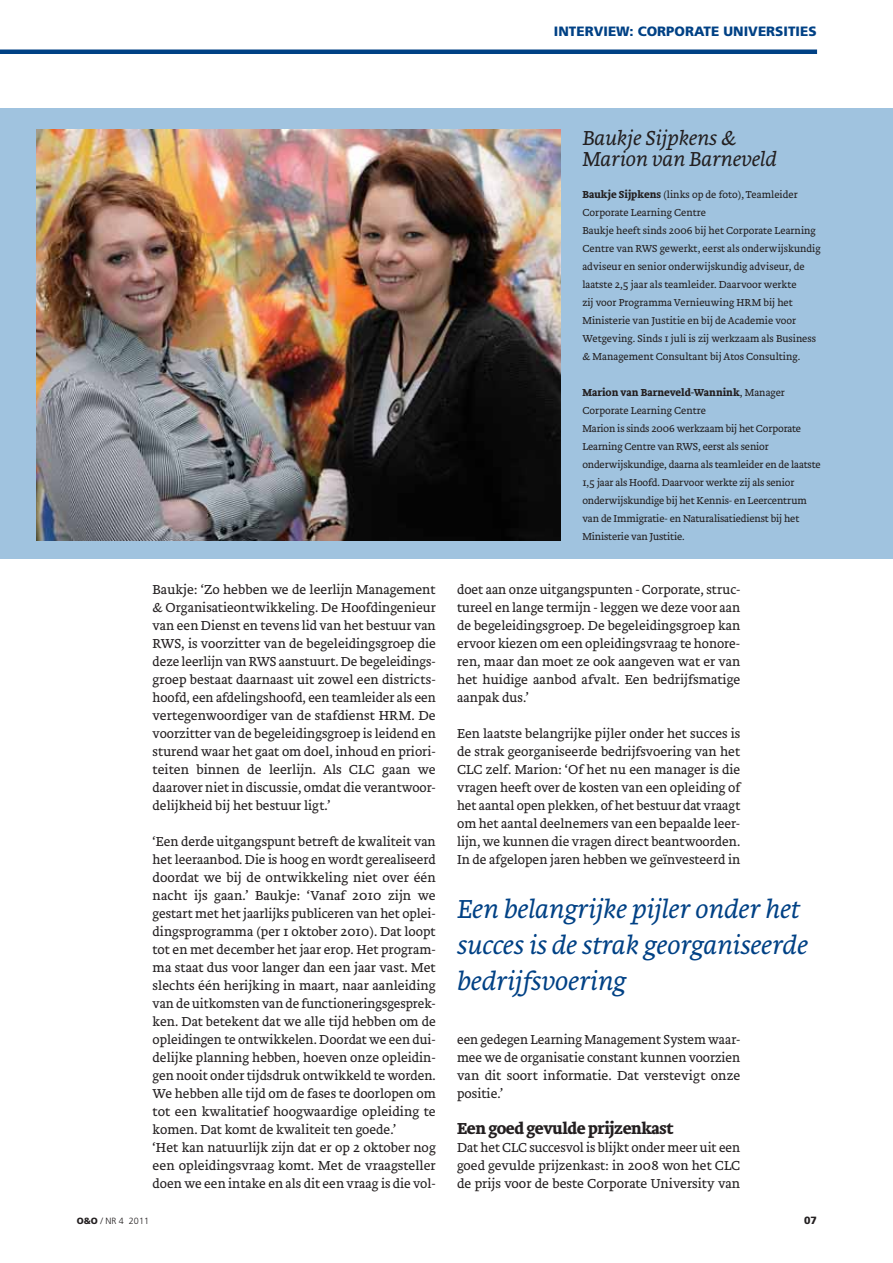
<style>
.page{position:relative;width:893px;height:1263px;background:#fff}
.page>*{position:absolute;margin:0;border:0;box-sizing:border-box;transform-origin:0 0}
.t1{font:italic 300 27px/36px "Brioni Text Std";color:#004185}
.t2{font:italic 300 21px/21px "Brioni Text Std";color:#231f20}
.t3{font:700 16.5px "Brioni Text Std";letter-spacing:-.025em;color:#231f20}
.t4{font:300 13.5px/18px "Brioni Text Std";color:#231f20;text-align:justify}
.t5{font:900 13.5px "Frutiger LT Std";color:#004185}
.t6{font:300 10.5px/18px "Brioni Text Std";color:#231f20}
.t7{font:900 10.5px "Frutiger LT Std";color:#231f20}
.t8{font:300 9px "Frutiger LT Std";color:#231f20}
.s1{font-weight:700}
.s2{font-weight:900}
</style>
<div class="page">
<div style="left:0;top:49px;width:817px;height:5px;background:#004185"></div>
<div style="left:0;top:108px;width:893px;height:450px;background:#a0c3df"></div>
<img style="left:36px;top:130px;width:524px;height:410px">
<p class="t5" style="left:554px;top:25px;width:264px">INTERVIEW: CORPORATE UNIVERSITIES</p>
<p class="t4" style="left:153px;top:582px;width:285px">Baukje: ‘Zo hebben we de leerlijn Management &amp; Organisatieontwikkeling. De Hoofdingenieur van een Dienst en tevens lid van het bestuur van RWS, is voorzitter van de begeleidingsgroep die deze leerlijn van RWS aanstuurt. De begeleidings&shy;groep bestaat daarnaast uit zowel een districts&shy;hoofd, een afdelingshoofd, een teamleider als een vertegenwoordiger van de stafdienst HRM. De voorzitter van de begeleidingsgroep is leidend en sturend waar het gaat om doel, inhoud en priori&shy;teiten binnen de leerlijn. Als CLC gaan we daarover niet in discussie, omdat die verantwoor&shy;delijkheid bij het bestuur ligt.’</p>
<p class="t4" style="left:153px;top:834px;width:285px;text-align:left">‘Een derde uitgangspunt betreft de kwaliteit van het leeraanbod. Die is hoog en wordt gerealiseerd doordat we bij de ontwikkeling niet over één nacht ijs gaan.’ Baukje: ‘Vanaf 2010 zijn we gestart met het jaarlijks publiceren van het oplei&shy;dingsprogramma (per 1 oktober 2010). Dat loopt tot en met december het jaar erop. Het program&shy;ma staat dus voor langer dan een jaar vast. Met slechts één herijking in maart, naar aanleiding van de uitkomsten van de functioneringsgesprek&shy;ken. Dat betekent dat we alle tijd hebben om de opleidingen te ontwikkelen. Doordat we een dui&shy;delijke planning hebben, hoeven onze opleidin&shy;gen nooit onder tijdsdruk ontwikkeld te worden.<br>We hebben alle tijd om de fases te doorlopen om tot een kwalitatief hoogwaardige opleiding te komen. Dat komt de kwaliteit ten goede.’<br>‘Het kan natuurlijk zijn dat er op 2 oktober nog een opleidingsvraag komt. Met de vraagsteller doen we een intake en als dit een vraag is die vol-</p>
<h2 class="t2" style="left:582px;top:130px;width:196px">Baukje Sijpkens &amp;<br>Marion van Barneveld</h2>
<p class="t6" style="left:582px;top:187px;width:240px"><span class="s1">Baukje Sijpkens</span> (links op de foto), Teamleider Corporate Learning Centre<br>Baukje heeft sinds 2006 bij het Corporate Learning Centre van RWS gewerkt, eerst als onderwijskundig adviseur en senior onderwijskundig adviseur, de laatste 2,5 jaar als teamleider. Daarvoor werkte<br>zij voor Programma Vernieuwing HRM bij het Ministerie van Justitie en bij de Academie voor Wetgeving. Sinds 1 juli is zij werkzaam als Business &amp; Management Consultant bij Atos Consulting.</p>
<p class="t6" style="left:582px;top:385px;width:240px"><span class="s1">Marion van Barneveld-Wannink</span>, Manager Corporate Learning Centre<br>Marion is sinds 2006 werkzaam bij het Corporate Learning Centre van RWS, eerst als senior onderwijskundige, daarna als teamleider en de laatste 1,5 jaar als Hoofd. Daarvoor werkte zij als senior onderwijskundige bij het Kennis- en Leercentrum van de Immigratie- en Naturalisatiedienst bij het Ministerie van Justitie.</p>
<p class="t4" style="left:457px;top:582px;width:285px">doet aan onze uitgangspunten - Corporate, struc&shy;tureel en lange termijn - leggen we deze voor aan de begeleidingsgroep. De begeleidingsgroep kan ervoor kiezen om een opleidingsvraag te honore&shy;ren, maar dan moet ze ook aangeven wat er van het huidige aanbod afvalt. Een bedrijfsmatige aanpak dus.’</p>
<p class="t4" style="left:457px;top:726px;width:285px">Een laatste belangrijke pijler onder het succes is de strak georganiseerde bedrijfsvoering van het CLC zelf. Marion: ‘Of het nu een manager is die vragen heeft over de kosten van een opleiding of het aantal open plekken, of het bestuur dat vraagt om het aantal deelnemers van een bepaalde leer&shy;lijn, we kunnen die vragen direct beantwoorden.<br>In de afgelopen jaren hebben we geïnvesteerd in</p>
<h1 class="t1" style="left:457px;top:894px;width:352px">Een belangrijke pijler onder het succes is de strak georganiseerde bedrijfsvoering</h1>
<p class="t4" style="left:457px;top:1032px;width:285px">een gedegen Learning Management System waar&shy;mee we de organisatie constant kunnen voorzien van dit soort informatie. Dat verstevigt onze positie.’</p>
<p class="t3" style="left:457px;top:1121px;width:218px">Een goed gevulde prijzenkast</p>
<p class="t4" style="left:457px;top:1140px;width:285px">Dat het CLC succesvol is blijkt onder meer uit een goed gevulde prijzenkast: in 2008 won het CLC de prijs voor de beste Corporate University van</p>
<p class="t8" style="left:77px;top:1217px;width:74px"><span class="s2">O&amp;O</span> / NR 4 2011</p>
<p class="t7" style="left:804px;top:1215px;width:14px">07</p>
</div>
